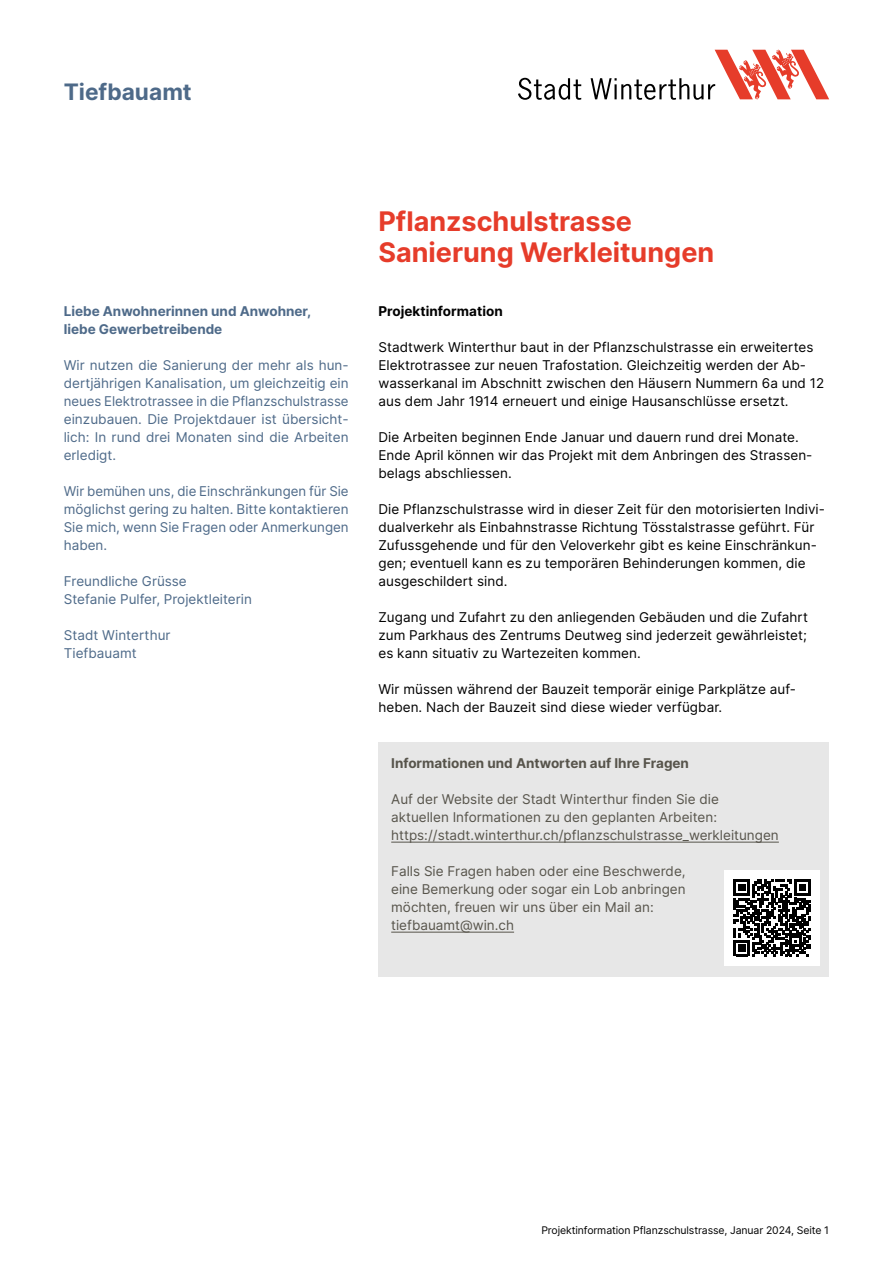
<style>
.page{position:relative;width:893px;height:1263px;background:#fff}
.page>*{position:absolute;margin:0;border:0;box-sizing:border-box;transform-origin:0 0}
.titel{font:700 27px "Inter";color:#e63c2a}
.t1{font:700 22.65px "Inter";color:#4e6a89}
.STU_Sub_1_Roman{font:13.5px/18px "Inter";letter-spacing:.005em;color:#000}
.STU_Sub_1_Roman-2{font:13.5px/18px "Inter";color:#4e6a89;text-align:justify}
.TBA_Inter_Copy{font:13.5px/18px "Inter";color:#57544b}
.STU_Sub_1_Roman-3{font:700 13.5px/18px "Inter";color:#4e6a89}
.TBA_Inter_Copy-2{font:700 13.5px "Inter";color:#57544b}
.STU_Sub_1_Roman-4{font:700 13.5px "Inter";letter-spacing:.005em;color:#000}
.TBA_Inter_Copy-3{font:10.5px "Inter";letter-spacing:-.01em;color:#000}
</style>
<div class="page">
<svg style="left:518px;top:49px;width:311px;height:51px"></svg>
<div style="left:378px;top:742px;width:451px;height:234px;background:#e7e7e7"></div>
<hr style="left:391px;top:842px;width:388px;height:1px;background:#57544b">
<hr style="left:391px;top:932px;width:123px;height:1px;background:#57544b">
<div style="left:724px;top:870px;width:96px;height:95px;background:#fff"></div>
<svg style="left:733px;top:879px;width:77px;height:77px"></svg>
<p class="t1" style="left:64px;top:75px;width:129px">Tiefbauamt</p>
<p class="STU_Sub_1_Roman-3" style="left:64px;top:301px;width:249px">Liebe Anwohnerinnen und Anwohner, liebe Gewerbetreibende</p>
<p class="STU_Sub_1_Roman-2" style="left:64px;top:356px;width:286px">Wir nutzen die Sanierung der mehr als hun&shy;dertjährigen Kanalisation, um gleichzeitig ein neues Elektrotrassee in die Pflanzschulstrasse einzubauen. Die Projektdauer ist übersicht&shy;lich: In rund drei Monaten sind die Arbeiten erledigt.</p>
<p class="STU_Sub_1_Roman-2" style="left:64px;top:482px;width:286px">Wir bemühen uns, die Einschränkungen für Sie möglichst gering zu halten. Bitte kontaktieren Sie mich, wenn Sie Fragen oder Anmerkungen haben.</p>
<p class="STU_Sub_1_Roman-2" style="left:64px;top:572px;width:125px">Freundliche Grüsse</p>
<p class="STU_Sub_1_Roman-2" style="left:64px;top:590px;width:190px">Stefanie Pulfer, Projektleiterin</p>
<p class="STU_Sub_1_Roman-2" style="left:64px;top:626px;width:108px">Stadt Winterthur</p>
<p class="STU_Sub_1_Roman-2" style="left:64px;top:644px;width:75px">Tiefbauamt</p>
<p class="titel" style="left:378px;top:201px;width:255px">Pflanzschulstrasse</p>
<p class="titel" style="left:378px;top:232px;width:337px">Sanierung Werkleitungen</p>
<p class="STU_Sub_1_Roman-4" style="left:378px;top:301px;width:126px">Projektinformation</p>
<p class="STU_Sub_1_Roman" style="left:378px;top:338px;width:447px">Stadtwerk Winterthur baut in der Pflanzschulstrasse ein erweitertes Elektrotrassee zur neuen Trafostation. Gleichzeitig werden der Ab&shy;wasserkanal im Abschnitt zwischen den Häusern Nummern 6a und 12 aus dem Jahr 1914 erneuert und einige Hausanschlüsse ersetzt.</p>
<p class="STU_Sub_1_Roman" style="left:378px;top:428px;width:436px">Die Arbeiten beginnen Ende Januar und dauern rund drei Monate.<br>Ende April können wir das Projekt mit dem Anbringen des Strassen&shy;belags abschliessen.</p>
<p class="STU_Sub_1_Roman" style="left:378px;top:500px;width:448px">Die Pflanzschulstrasse wird in dieser Zeit für den motorisierten Indivi&shy;dualverkehr als Einbahnstrasse Richtung Tösstalstrasse geführt. Für Zufussgehende und für den Veloverkehr gibt es keine Einschränkun&shy;gen; eventuell kann es zu temporären Behinderungen kommen, die ausgeschildert sind.</p>
<p class="STU_Sub_1_Roman" style="left:378px;top:608px;width:431px;text-align:justify">Zugang und Zufahrt zu den anliegenden Gebäuden und die Zufahrt zum Parkhaus des Zentrums Deutweg sind jederzeit gewährleistet; es kann situativ zu Wartezeiten kommen.</p>
<p class="STU_Sub_1_Roman" style="left:378px;top:680px;width:419px">Wir müssen während der Bauzeit temporär einige Parkplätze auf&shy;heben. Nach der Bauzeit sind diese wieder verfügbar.</p>
<p class="TBA_Inter_Copy-2" style="left:391px;top:753px;width:299px">Informationen und Antworten auf Ihre Fragen</p>
<p class="TBA_Inter_Copy" style="left:391px;top:790px;width:389px">Auf der Website der Stadt Winterthur finden Sie die aktuellen Informationen zu den geplanten Arbeiten: https://stadt.winterthur.ch/pflanzschulstrasse_werkleitungen</p>
<p class="TBA_Inter_Copy" style="left:391px;top:862px;width:296px;text-align:justify">Falls Sie Fragen haben oder eine Beschwerde, eine Bemerkung oder sogar ein Lob anbringen möchten, freuen wir uns über ein Mail an:</p>
<p class="TBA_Inter_Copy" style="left:391px;top:916px;width:124px">tiefbauamt@win.ch</p>
<p class="TBA_Inter_Copy-3" style="left:541px;top:1222px;width:289px">Projektinformation Pflanzschulstrasse, Januar 2024, Seite 1</p>
</div>
